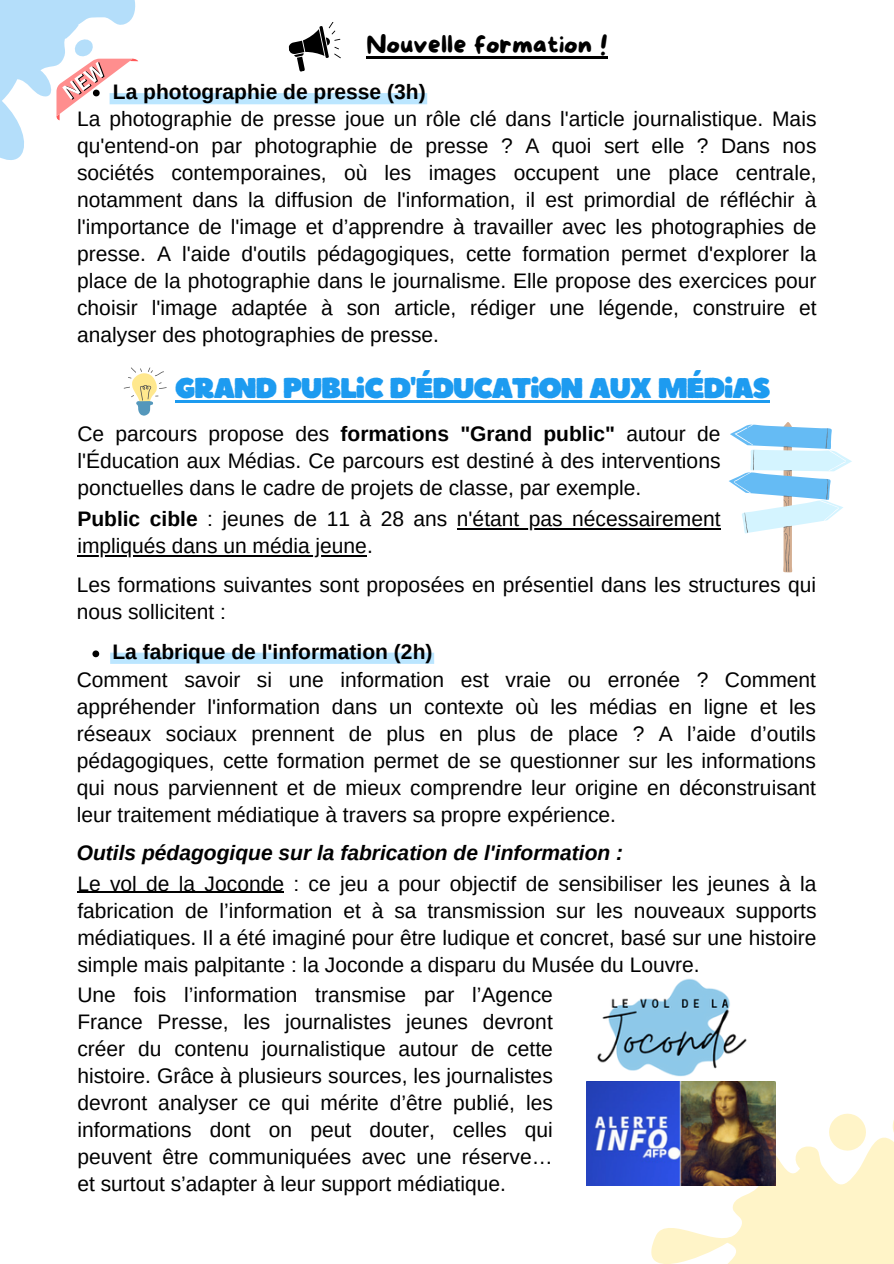
<style>
.page{position:relative;width:894px;height:1264px;background:#fff}
.page>*{position:absolute;margin:0;border:0;box-sizing:border-box;transform-origin:0 0}
.t1{font:28.5px "Boulder";letter-spacing:-.05em;color:#1d9bf0}
.t2{font:25.5px "More Sugar";color:#000}
.t3{font:21px/27px "Arimo";color:#000;text-align:justify}
.t4{font:700 21px "Arimo";color:#000}
.t5{font:italic 700 21px "Arimo";color:#000}
.s1{font-weight:700}
</style>
<div class="page">
<svg style="left:0;top:0;width:197px;height:160px"></svg>
<hr style="left:457px;top:528px;width:263px;height:1px;background:#000">
<hr style="left:77px;top:555px;width:290px;height:1px;background:#000">
<svg style="left:729px;top:422px;width:122px;height:150px"></svg>
<hr style="left:175px;top:400px;width:594px;height:3px;background:#1d9bf0">
<svg style="left:124px;top:367px;width:42px;height:49px"></svg>
<div style="left:109px;top:93px;width:318px;height:11px;background:#bbe6ff"></div>
<svg style="left:56px;top:36px;width:82px;height:84px"></svg>
<div style="left:110px;top:652px;width:324px;height:12px;background:#bbe6ff"></div>
<svg style="left:92px;top:650px;width:7px;height:7px"></svg>
<svg style="left:288px;top:22px;width:53px;height:50px"></svg>
<hr style="left:366px;top:57px;width:241px;height:2px;background:#000">
<hr style="left:77px;top:891px;width:207px;height:1px;background:#000">
<svg style="left:600px;top:1081px;width:293px;height:182px;fill:#fff4c8"></svg>
<svg style="left:822px;top:1107px;width:50px;height:50px"></svg>
<svg style="left:886px;top:1100px;width:7px;height:47px"></svg>
<img style="left:597px;top:978px;width:150px;height:99px">
<img style="left:586px;top:1081px;width:188px;height:104px">
<p class="t2" style="left:366px;top:31px;width:242px">Nouvelle formation !</p>
<p class="t4" style="left:113px;top:80px;width:314px">La photographie de presse (3h)</p>
<p class="t3" style="left:77px;top:105px;width:740px">La photographie de presse joue un rôle clé dans l'article journalistique. Mais qu'entend-on par photographie de presse ? A quoi sert elle ? Dans nos sociétés contemporaines, où les images occupent une place centrale, notamment dans la diffusion de l'information, il est primordial de réfléchir à l'importance de l'image et d’apprendre à travailler avec les photographies de presse. A l'aide d'outils pédagogiques, cette formation permet d'explorer la place de la photographie dans le journalisme. Elle propose des exercices pour choisir l'image adaptée à son article, rédiger une légende, construire et analyser des photographies de presse.</p>
<p class="t1" style="left:175px;top:370px;width:597px">GRAND PUBLIC D'ÉDUCATION AUX MÉDIAS</p>
<p class="t3" style="left:77px;top:420px;width:644px">Ce parcours propose des <span class="s1">formations "Grand public"</span> autour de l'Éducation aux Médias. Ce parcours est destiné à des interventions ponctuelles dans le cadre de projets de classe, par exemple.</p>
<p class="t3" style="left:77px;top:505px;width:371px"><span class="s1">Public cible</span> : jeunes de 11 à 28 ans</p>
<p class="t3" style="left:457px;top:505px;width:265px">n'étant pas nécessairement</p>
<h2 class="t3" style="left:77px;top:532px;width:297px">impliqués dans un média jeune.</h2>
<p class="t3" style="left:77px;top:571px;width:740px">Les formations suivantes sont proposées en présentiel dans les structures qui nous sollicitent :</p>
<p class="t4" style="left:112px;top:640px;width:321px">La fabrique de l'information (2h)</p>
<h1 class="t3" style="left:77px;top:665px;width:740px">Comment savoir si une information est vraie ou erronée ? Comment appréhender l'information dans un contexte où les médias en ligne et les réseaux sociaux prennent de plus en plus de place ? A l’aide d’outils pédagogiques, cette formation permet de se questionner sur les informations qui nous parviennent et de mieux comprendre leur origine en déconstruisant leur traitement médiatique à travers sa propre expérience.</h1>
<p class="t5" style="left:77px;top:841px;width:548px">Outils pédagogique sur la fabrication de l'information :</p>
<p class="t3" style="left:77px;top:869px;width:740px">Le vol de la Joconde : ce jeu a pour objectif de sensibiliser les jeunes à la fabrication de l’information et à sa transmission sur les nouveaux supports médiatiques. Il a été imaginé pour être ludique et concret, basé sur une histoire simple mais palpitante : la Joconde a disparu du Musée du Louvre.</p>
<p class="t3" style="left:77px;top:981px;width:477px">Une fois l’information transmise par l’Agence France Presse, les journalistes jeunes devront créer du contenu journalistique autour de cette histoire. Grâce à plusieurs sources, les journalistes devront analyser ce qui mérite d’être publié, les informations dont on peut douter, celles qui peuvent être communiquées avec une réserve… et surtout s’adapter à leur support médiatique.</p>
</div>
